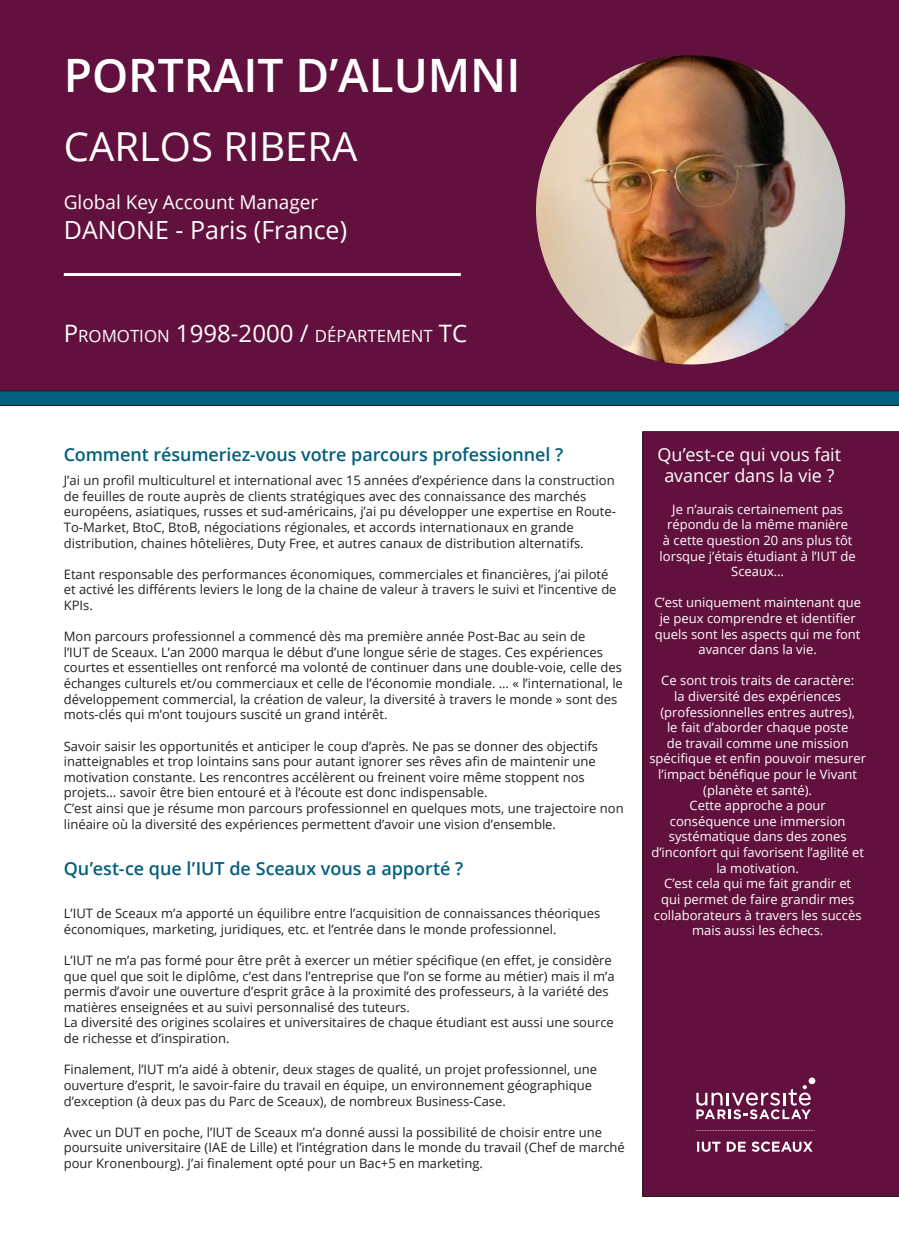
<style>
.page{position:relative;width:899px;height:1248px;background:#fff}
.page>*{position:absolute;margin:0;border:0;box-sizing:border-box;transform-origin:0 0}
.t1{font:600 46px "Open Sans";color:#fff}
.t2{font:40px "Open Sans";color:#fff}
.t3{font:25px "Open Sans";color:#fff}
.t4{font:19px "Open Sans";color:#fff}
.t5{font:600 18px "Open Sans";letter-spacing:-.005em;color:#035f7e}
.t6{font:18px/21.6px "Open Sans";letter-spacing:-.005em;color:#fff;text-align:center}
.t7{font:16.8px "Open Sans";color:#fff}
.t8{font:13px/15.6px "Open Sans";color:#231f20}
.t9{font:13px/15.6px "Open Sans";color:#fff;text-align:center}
.s1{font-size:24px}
</style>
<div class="page">
<div style="left:0;top:0;width:899px;height:390px;background:#62113e"></div>
<div style="left:642px;top:431px;width:257px;height:765px;background:#62113e"></div>
<svg style="left:0;top:390px;width:899px;height:16px;background:#08556f"></svg>
<img style="left:536px;top:55px;width:309px;height:309px;border-radius:154px">
<hr style="left:64px;top:273px;width:397px;height:3px;background:#fff">
<div style="left:808px;top:1077px;width:7px;height:7px;background:#fff;border-radius:50%"></div>
<svg style="left:696px;top:1084px;width:114px;height:35px"></svg>
<svg style="left:695px;top:1129px;width:120px;height:1px"></svg>
<svg style="left:697px;top:1141px;width:115px;height:10px"></svg>
<p class="t1" style="left:64px;top:44px;width:458px">PORTRAIT D’ALUMNI</p>
<p class="t2" style="left:64px;top:119px;width:295px">CARLOS RIBERA</p>
<p class="t4" style="left:64px;top:189px;width:256px">Global Key Account Manager</p>
<p class="t3" style="left:64px;top:213px;width:285px">DANONE - Paris (France)</p>
<p class="t7" style="left:64px;top:324px;width:405px"><span class="s1">P</span>ROMOTION <span class="s1">1998-2000 /</span> DÉPARTEMENT <span class="s1">TC</span></p>
<p class="t5" style="left:64px;top:441px;width:501px">Comment résumeriez-vous votre parcours professionnel ?</p>
<p class="t6" style="left:657px;top:442px;width:185px">Qu’est-ce qui vous fait avancer dans la vie ?</p>
<p class="t8" style="left:64px;top:472px;width:553px">J’ai un profil multiculturel et international avec 15 années d’expérience dans la construction de feuilles de route auprès de clients stratégiques avec des connaissance des marchés européens, asiatiques, russes et sud-américains, j’ai pu développer une expertise en Route-To-Market, BtoC, BtoB, négociations régionales, et accords internationaux en grande distribution, chaines hôtelières, Duty Free, et autres canaux de distribution alternatifs.</p>
<p class="t8" style="left:64px;top:566px;width:554px">Etant responsable des performances économiques, commerciales et financières, j’ai piloté et activé les différents leviers le long de la chaine de valeur à travers le suivi et l’incentive de<br>KPIs.</p>
<p class="t8" style="left:64px;top:628px;width:560px">Mon parcours professionnel a commencé dès ma première année Post-Bac au sein de<br>l’IUT de Sceaux. L’an 2000 marqua le début d’une longue série de stages. Ces expériences courtes et essentielles ont renforcé ma volonté de continuer dans une double-voie, celle des échanges culturels et/ou commerciaux et celle de l’économie mondiale. … « l’international, le développement commercial, la création de valeur, la diversité à travers le monde » sont des mots-clés qui m’ont toujours suscité un grand intérêt.</p>
<p class="t8" style="left:64px;top:737px;width:535px">Savoir saisir les opportunités et anticiper le coup d’après. Ne pas se donner des objectifs inatteignables et trop lointains sans pour autant ignorer ses rêves afin de maintenir une motivation constante. Les rencontres accélèrent ou freinent voire même stoppent nos projets… savoir être bien entouré et à l’écoute est donc indispensable.</p>
<p class="t8" style="left:64px;top:800px;width:561px">C’est ainsi que je résume mon parcours professionnel en quelques mots, une trajectoire non linéaire où la diversité des expériences permettent d’avoir une vision d’ensemble.</p>
<p class="t9" style="left:659px;top:501px;width:198px">Je n’aurais certainement pas répondu de la même manière<br>à cette question 20 ans plus tôt lorsque j’étais étudiant à l’IUT de<br>Sceaux…</p>
<p class="t9" style="left:654px;top:594px;width:208px">C’est uniquement maintenant que je peux comprendre et identifier quels sont les aspects qui me font avancer dans la vie.</p>
<p class="t9" style="left:649px;top:672px;width:218px">Ce sont trois traits de caractère:<br>la diversité des expériences (professionnelles entres autres),<br>le fait d’aborder chaque poste<br>de travail comme une mission spécifique et enfin pouvoir mesurer l’impact bénéfique pour le Vivant (planète et santé).</p>
<p class="t9" style="left:651px;top:797px;width:214px">Cette approche a pour conséquence une immersion systématique dans des zones d’inconfort qui favorisent l’agilité et la motivation.</p>
<p class="t9" style="left:654px;top:875px;width:209px">C’est cela qui me fait grandir et qui permet de faire grandir mes collaborateurs à travers les succès mais aussi les échecs.</p>
<p class="t5" style="left:64px;top:856px;width:401px">Qu’est-ce que l’IUT de Sceaux vous a apporté ?</p>
<p class="t8" style="left:64px;top:905px;width:538px">L’IUT de Sceaux m’a apporté un équilibre entre l’acquisition de connaissances théoriques économiques, marketing, juridiques, etc. et l’entrée dans le monde professionnel.</p>
<p class="t8" style="left:64px;top:952px;width:552px">L’IUT ne m’a pas formé pour être prêt à exercer un métier spécifique (en effet, je considère que quel que soit le diplôme, c’est dans l’entreprise que l’on se forme au métier) mais il m’a permis d’avoir une ouverture d’esprit grâce à la proximité des professeurs, à la variété des matières enseignées et au suivi personnalisé des tuteurs.</p>
<p class="t8" style="left:64px;top:1014px;width:551px">La diversité des origines scolaires et universitaires de chaque étudiant est aussi une source de richesse et d’inspiration.</p>
<p class="t8" style="left:64px;top:1061px;width:535px">Finalement, l’IUT m’a aidé à obtenir, deux stages de qualité, un projet professionnel, une ouverture d’esprit, le savoir-faire du travail en équipe, un environnement géographique d’exception (à deux pas du Parc de Sceaux), de nombreux Business-Case.</p>
<p class="t8" style="left:64px;top:1123px;width:562px">Avec un DUT en poche, l’IUT de Sceaux m’a donné aussi la possibilité de choisir entre une poursuite universitaire (IAE de Lille) et l’intégration dans le monde du travail (Chef de marché pour Kronenbourg). J’ai finalement opté pour un Bac+5 en marketing.</p>
</div>
